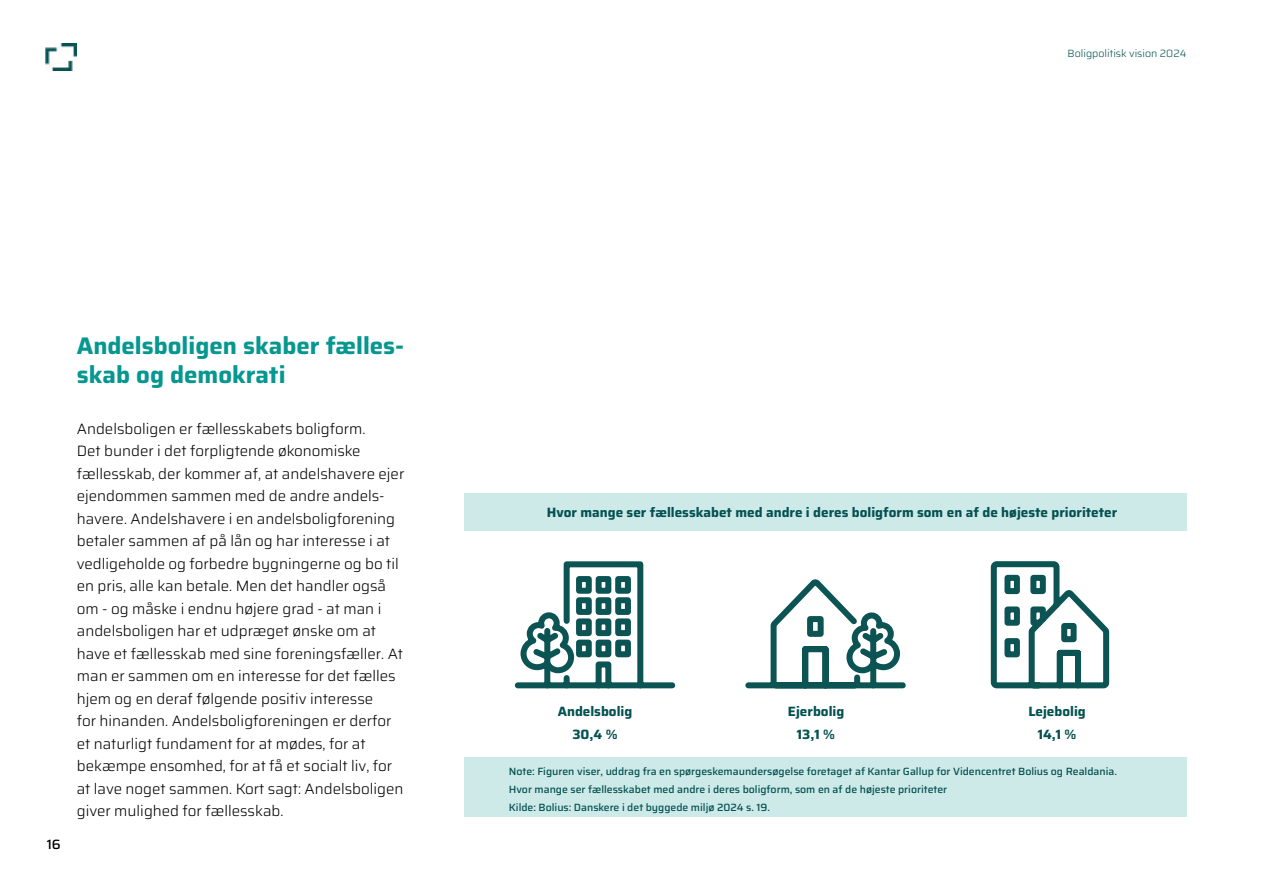
<style>
.page{position:relative;width:1263px;height:893px;background:#fff}
.page>*{position:absolute;margin:0;border:0;box-sizing:border-box;transform-origin:0 0}
.t1{font:700 24px/28.8px "Saira";color:#059790}
.t2{font:300 15px/22.5px "Saira";color:#000}
.t3{font:700 13.5px/22.4px "Saira";color:#055151;text-align:center}
.t4{font:500 13.5px "Saira";color:#000}
.t5{font:500 10.5px/18px "Saira";color:#055151}
.t6{font:300 10.5px "Saira";color:#055151}
</style>
<div class="page">
<img style="left:46px;top:44px;width:31px;height:27px">
<div style="left:464px;top:493px;width:722px;height:38px;background:#cdeae9"></div>
<div style="left:464px;top:757px;width:722px;height:59px;background:#cdeae9"></div>
<svg style="left:514px;top:561px;width:162px;height:128px"></svg>
<svg style="left:745px;top:579px;width:161px;height:110px"></svg>
<svg style="left:990px;top:561px;width:120px;height:128px"></svg>
<p class="t6" style="left:1067px;top:45px;width:120px">Boligpolitisk vision 2024</p>
<p class="t4" style="left:47px;top:833px;width:16px">16</p>
<h1 class="t1" style="left:77px;top:330px;width:329px">Andelsboligen skaber fælles&shy;skab og demokrati</h1>
<p class="t2" style="left:77px;top:417px;width:329px">Andelsboligen er fællesskabets boligform.<br>Det bunder i det forpligtende økonomiske fællesskab, der kommer af, at andelshavere ejer ejendommen sammen med de andre andels&shy;havere. Andelshavere i en andelsboligforening betaler sammen af på lån og har interesse i at vedligeholde og forbedre bygningerne og bo til en pris, alle kan betale. Men det handler også om - og måske i endnu højere grad - at man i andelsboligen har et udpræget ønske om at have et fællesskab med sine foreningsfæller. At man er sammen om en interesse for det fælles hjem og en deraf følgende positiv interesse<br>for hinanden. Andelsboligforeningen er derfor et naturligt fundament for at mødes, for at bekæmpe ensomhed, for at få et socialt liv, for at lave noget sammen. Kort sagt: Andelsboligen giver mulighed for fællesskab.</p>
<p class="t3" style="left:547px;top:501px;width:572px">Hvor mange ser fællesskabet med andre i deres boligform som en af de højeste prioriteter</p>
<p class="t3" style="left:558px;top:700px;width:76px">Andelsbolig<br>30,4 %</p>
<p class="t3" style="left:788px;top:700px;width:58px">Ejerbolig<br>13,1 %</p>
<p class="t3" style="left:1028px;top:700px;width:59px">Lejebolig<br>14,1 %</p>
<p class="t5" style="left:509px;top:761px;width:610px">Note: Figuren viser, uddrag fra en spørgeskemaundersøgelse foretaget af Kantar Gallup for Videncentret Bolius og Realdania.<br>Hvor mange ser fællesskabet med andre i deres boligform, som en af de højeste prioriteter<br>Kilde: Bolius: Danskere i det byggede miljø 2024 s. 19.</p>
</div>
